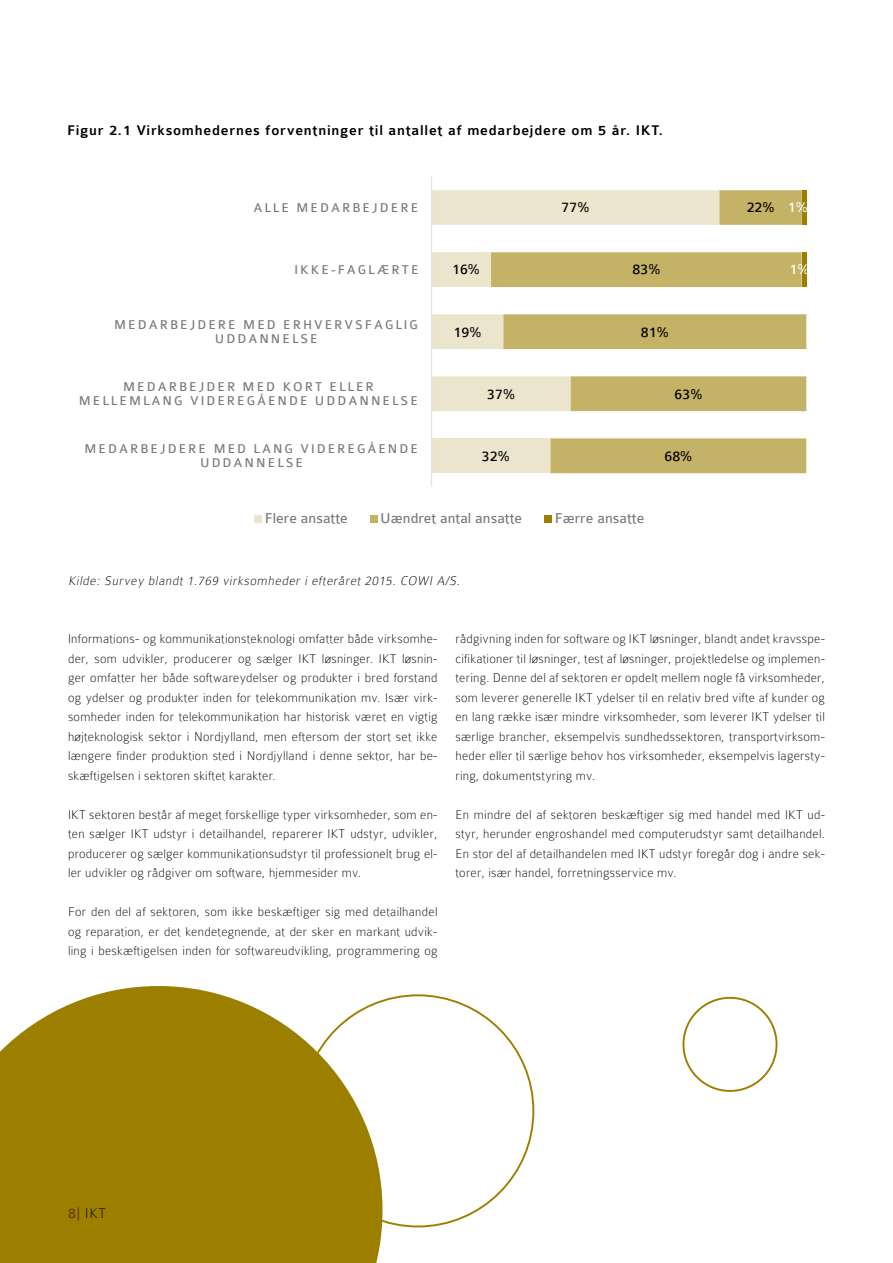
<style>
.page{position:relative;width:893px;height:1263px;background:#fff}
.page>*{position:absolute;margin:0;border:0;box-sizing:border-box;transform-origin:0 0}
.t1{font:15.3px "Colaborate";color:#7b7b7a}
.t2{font:15.3px "Colaborate";letter-spacing:.005em;color:#000}
.t3{font:15.3px "Colaborate";color:#fff}
.t4{font:500 15px "Colaborate";letter-spacing:.05em;color:#000}
.t5{font:100 15px "Colaborate";color:#000}
.t6{font:13.65px/14.2px "Colaborate";letter-spacing:.145em;color:#7b7b7a;text-align:center}
.t7{font:100 13.5px/19.5px "Colaborate";letter-spacing:.02em;color:#000;text-align:justify}
.t8{font:italic 100 13.5px "Colaborate";color:#000}
.s1{font-weight:400;color:#9d7f00}
</style>
<div class="page">
<div style="left:431px;top:438px;width:119px;height:35px;background:#ebe5cd"></div>
<svg style="left:432px;top:190px;width:59px;height:221px;fill:#ebe5cd"></svg>
<svg style="left:491px;top:190px;width:315px;height:283px"></svg>
<hr style="left:802px;top:190px;width:4px;height:35px;background:#9d7f00">
<hr style="left:802px;top:252px;width:4px;height:35px;background:#9d7f00">
<hr style="left:431px;top:177px;width:1px;height:310px;background:#e3e3e3">
<div style="left:254px;top:515px;width:8px;height:7px;background:#ebe5cd"></div>
<div style="left:370px;top:515px;width:7px;height:7px;background:#c4b266"></div>
<div style="left:544px;top:515px;width:8px;height:7px;background:#9d7f00"></div>
<svg style="left:0;top:986px;width:383px;height:277px;background:#aa9022"></svg>
<div style="left:682px;top:997px;width:95px;height:95px;border:2px solid #9d7f00;border-radius:50%"></div>
<p class="t4" style="left:67px;top:123px;width:597px">Figur 2.1 Virksomhedernes forventninger til antallet af medarbejdere om 5 år. IKT.</p>
<p class="t6" style="left:253px;top:200px;width:166px">ALLE MEDARBEJDERE</p>
<p class="t6" style="left:295px;top:262px;width:126px">IKKE-FAGLÆRTE</p>
<p class="t6" style="left:114px;top:317px;width:305px">MEDARBEJDERE MED ERHVERVSFAGLIG<br>UDDANNELSE</p>
<p class="t6" style="left:79px;top:379px;width:341px">MEDARBEJDER MED KORT ELLER<br>MELLEMLANG VIDEREGÅENDE UDDANNELSE</p>
<p class="t6" style="left:84px;top:441px;width:335px">MEDARBEJDERE MED LANG VIDEREGÅENDE<br>UDDANNELSE</p>
<p class="t2" style="left:452px;top:262px;width:29px">16%</p>
<p class="t2" style="left:453px;top:324px;width:29px">19%</p>
<p class="t2" style="left:487px;top:386px;width:29px">37%</p>
<p class="t2" style="left:482px;top:448px;width:29px">32%</p>
<p class="t2" style="left:562px;top:200px;width:29px">77%</p>
<p class="t2" style="left:632px;top:262px;width:29px">83%</p>
<p class="t2" style="left:641px;top:324px;width:29px">81%</p>
<p class="t2" style="left:675px;top:386px;width:29px">63%</p>
<p class="t2" style="left:664px;top:448px;width:29px">68%</p>
<p class="t1" style="left:265px;top:510px;width:84px">Flere ansatte</p>
<p class="t1" style="left:380px;top:510px;width:143px">Uændret antal ansatte</p>
<p class="t1" style="left:555px;top:510px;width:91px">Færre ansatte</p>
<p class="t8" style="left:68px;top:573px;width:396px">Kilde: Survey blandt 1.769 virksomheder i efteråret 2015. COWI A/S.</p>
<p class="t2" style="left:747px;top:200px;width:29px">22%</p>
<p class="t3" style="left:788px;top:200px;width:21px">1%</p>
<p class="t3" style="left:789px;top:262px;width:21px">1%</p>
<p class="t7" style="left:68px;top:629px;width:371px">Informations- og kommunikationsteknologi omfatter både virksomhe&shy;der, som udvikler, producerer og sælger IKT løsninger. IKT løsnin&shy;ger omfatter her både softwareydelser og produkter i bred forstand og ydelser og produkter inden for telekommunikation mv. Især virk&shy;somheder inden for telekommunikation har historisk været en vigtig højteknologisk sektor i Nordjylland, men eftersom der stort set ikke længere finder produktion sted i Nordjylland i denne sektor, har be&shy;skæftigelsen i sektoren skiftet karakter.</p>
<p class="t7" style="left:68px;top:805px;width:371px">IKT sektoren består af meget forskellige typer virksomheder, som en&shy;ten sælger IKT udstyr i detailhandel, reparerer IKT udstyr, udvikler, producerer og sælger kommunikationsudstyr til professionelt brug el&shy;ler udvikler og rådgiver om software, hjemmesider mv.</p>
<p class="t7" style="left:68px;top:902px;width:371px">For den del af sektoren, som ikke beskæftiger sig med detailhandel og reparation, er det kendetegnende, at der sker en markant udvik&shy;ling i beskæftigelsen inden for softwareudvikling, programmering og</p>
<p class="t7" style="left:455px;top:629px;width:371px">rådgivning inden for software og IKT løsninger, blandt andet kravsspe&shy;cifikationer til løsninger, test af løsninger, projektledelse og implemen&shy;tering. Denne del af sektoren er opdelt mellem nogle få virksomheder, som leverer generelle IKT ydelser til en relativ bred vifte af kunder og en lang række især mindre virksomheder, som leverer IKT ydelser til særlige brancher, eksempelvis sundhedssektoren, transportvirksom&shy;heder eller til særlige behov hos virksomheder, eksempelvis lagersty&shy;ring, dokumentstyring mv.</p>
<p class="t7" style="left:455px;top:805px;width:371px">En mindre del af sektoren beskæftiger sig med handel med IKT ud&shy;styr, herunder engroshandel med computerudstyr samt detailhandel.<br>En stor del af detailhandelen med IKT udstyr foregår dog i andre sek&shy;torer, især handel, forretningsservice mv.</p>
<p class="t5" style="left:68px;top:1205px;width:39px"><span class="s1">8|</span> IKT</p>
</div>
